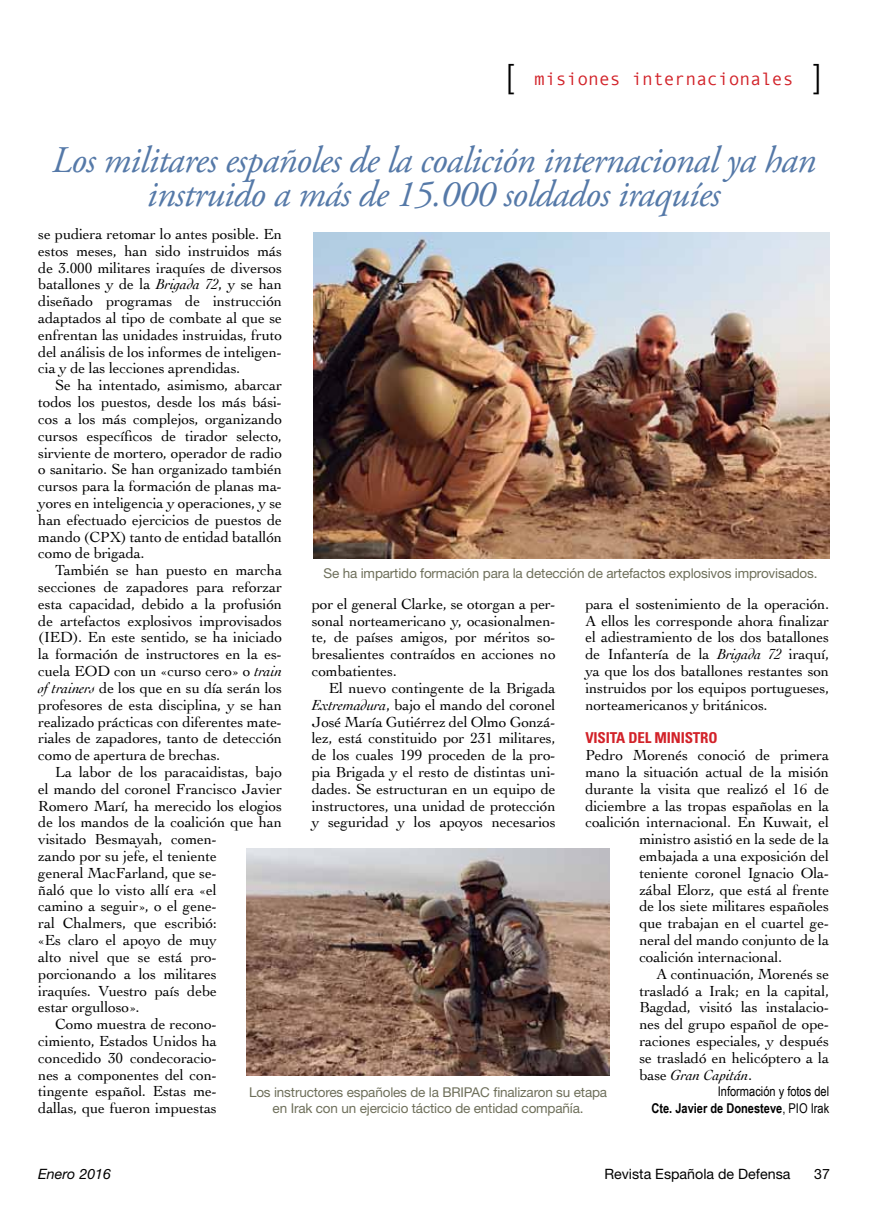
<style>
.page{position:relative;width:893px;height:1217px;background:#fff}
.page>*{position:absolute;margin:0;border:0;box-sizing:border-box;transform-origin:0 0}
.t1{font:italic 37.5px/34.5px "Adobe Garamond Pro";letter-spacing:-.02em;color:#5579a8;text-align:center}
.t2{font:18px "Monotypecom";color:#d22229}
.t3{font:15.3px/16.8px "Cochin";letter-spacing:-.01em;color:#000;text-align:justify}
.t4{font:italic 15.3px "Cochin";letter-spacing:-.01em;color:#000}
.t5{font:700 condensed 15px "Univers";letter-spacing:-.01em;color:#d22229}
.t6{font:14.25px "Helvetica Neue";color:#000}
.t7{font:italic 14.25px "Helvetica Neue";color:#000}
.t8{font:13.5px/15.8px "Helvetica Neue";letter-spacing:-.01em;color:#6e6f5a;text-align:center}
.t9{font:13.5px/16.8px "Arial Narrow";color:#000;text-align:right}
.s1{font-family:"Helvetica Neue";font-weight:300;font-size:33px;color:#000}
.s2{font-style:italic}
.s3{font-style:normal}
.s4{font-weight:700}
</style>
<div class="page">
<img style="left:247px;top:848px;width:363px;height:227px">
<img style="left:314px;top:233px;width:515px;height:325px">
<p class="t2" style="left:506px;top:68px;width:317px"><span class="s1">[</span> misiones internacionales <span class="s1">]</span></p>
<h1 class="t1" style="left:52px;top:144px;width:766px">Los militares españoles de la coalición internacional ya han instruido a más de 15.000 soldados iraquíes</h1>
<p class="t3" style="left:38px;top:225px;width:245px">se pudiera retomar lo antes posible. En estos meses, han sido instruidos más de 3.000 militares iraquíes de diversos batallones y de la <span class="s2">Brigada 72</span>, y se han diseñado programas de instrucción adaptados al tipo de combate al que se enfrentan las unidades instruidas, fruto del análisis de los informes de inteligen&shy;cia y de las lecciones aprendidas.</p>
<p class="t3" style="left:38px;top:376px;width:245px;text-indent:17px">Se ha intentado, asimismo, abarcar todos los puestos, desde los más bási&shy;cos a los más complejos, organizando cursos específicos de tirador selecto, sirviente de mortero, operador de radio o sanitario. Se han organizado también cursos para la formación de planas ma&shy;yores en inteligencia y operaciones, y se han efectuado ejercicios de puestos de mando (CPX) tanto de entidad batallón como de brigada.</p>
<p class="t3" style="left:38px;top:561px;width:245px;text-indent:17px">También se han puesto en marcha secciones de zapadores para reforzar esta capacidad, debido a la profusión de artefactos explosivos improvisados (IED). En este sentido, se ha iniciado la formación de instructores en la es&shy;cuela EOD con un «curso cero» o <span class="s2">train of trainers</span> de los que en su día serán los profesores de esta disciplina, y se han realizado prácticas con diferentes mate&shy;riales de zapadores, tanto de detección como de apertura de brechas.</p>
<p class="t3" style="left:55px;top:762px;width:228px">La labor de los paracaidistas, bajo</p>
<p class="t3" style="left:38px;top:779px;width:245px">el mando del coronel Francisco Javier</p>
<p class="t3" style="left:38px;top:796px;width:245px">Romero Marí, ha merecido los elogios</p>
<p class="t3" style="left:38px;top:813px;width:245px">de los mandos de la coalición que han</p>
<p class="t3" style="left:38px;top:830px;width:180px">visitado Besmayah, comen-</p>
<p class="t3" style="left:38px;top:846px;width:180px">zando por su jefe, el teniente</p>
<p class="t3" style="left:38px;top:863px;width:180px">general MacFarland, que se-</p>
<p class="t3" style="left:38px;top:880px;width:180px">ñaló que lo visto allí era «el</p>
<p class="t3" style="left:38px;top:897px;width:180px">camino a seguir», o el gene-</p>
<p class="t3" style="left:38px;top:914px;width:180px">ral Chalmers, que escribió:</p>
<p class="t3" style="left:38px;top:930px;width:180px">«Es claro el apoyo de muy</p>
<p class="t3" style="left:38px;top:947px;width:180px">alto nivel que se está pro-</p>
<p class="t3" style="left:38px;top:964px;width:180px">porcionando a los militares</p>
<p class="t3" style="left:38px;top:981px;width:180px">iraquíes. Vuestro país debe</p>
<p class="t3" style="left:38px;top:998px;width:103px">estar orgulloso».</p>
<p class="t3" style="left:55px;top:1014px;width:163px">Como muestra de recono-</p>
<p class="t3" style="left:38px;top:1031px;width:180px">cimiento, Estados Unidos ha</p>
<p class="t3" style="left:38px;top:1048px;width:180px">concedido 30 condecoracio-</p>
<p class="t3" style="left:38px;top:1065px;width:180px">nes a componentes del con-</p>
<p class="t3" style="left:38px;top:1082px;width:180px">tingente español. Estas me-</p>
<p class="t3" style="left:38px;top:1098px;width:180px">dallas, que fueron impuestas</p>
<p class="t8" style="left:323px;top:565px;width:495px">Se ha impartido formación para la detección de artefactos explosivos improvisados.</p>
<p class="t3" style="left:585px;top:594px;width:245px">para el sostenimiento de la operación.<br>A ellos les corresponde ahora finalizar el adiestramiento de los dos batallones de Infantería de la <span class="s2">Brigada 72</span> iraquí, ya que los dos batallones restantes son instruidos por los equipos portugueses, norteamericanos y británicos.</p>
<p class="t5" style="left:585px;top:728px;width:134px">VISITA DEL MINISTRO</p>
<p class="t3" style="left:585px;top:746px;width:245px">Pedro Morenés conoció de primera</p>
<p class="t3" style="left:585px;top:762px;width:245px">mano la situación actual de la misión</p>
<p class="t3" style="left:585px;top:779px;width:245px">durante la visita que realizó el 16 de</p>
<p class="t3" style="left:585px;top:796px;width:245px">diciembre a las tropas españolas en la</p>
<p class="t3" style="left:585px;top:813px;width:245px">coalición internacional. En Kuwait, el</p>
<p class="t3" style="left:639px;top:830px;width:191px">ministro asistió en la sede de la</p>
<p class="t3" style="left:639px;top:846px;width:191px">embajada a una exposición del</p>
<p class="t3" style="left:639px;top:863px;width:191px">teniente coronel Ignacio Ola-</p>
<p class="t3" style="left:639px;top:880px;width:191px">zábal Elorz, que está al frente</p>
<p class="t3" style="left:639px;top:897px;width:191px">de los siete militares españoles</p>
<p class="t3" style="left:639px;top:914px;width:191px">que trabajan en el cuartel ge-</p>
<p class="t3" style="left:639px;top:930px;width:191px">neral del mando conjunto de la</p>
<p class="t3" style="left:639px;top:947px;width:144px">coalición internacional.</p>
<p class="t3" style="left:656px;top:964px;width:174px">A continuación, Morenés se</p>
<p class="t3" style="left:639px;top:981px;width:191px">trasladó a Irak; en la capital,</p>
<p class="t3" style="left:639px;top:998px;width:191px">Bagdad, visitó las instalacio-</p>
<p class="t3" style="left:639px;top:1014px;width:191px">nes del grupo español de ope-</p>
<p class="t3" style="left:639px;top:1031px;width:191px">raciones especiales, y después</p>
<p class="t3" style="left:639px;top:1048px;width:191px">se trasladó en helicóptero a la</p>
<p class="t4" style="left:639px;top:1063px;width:114px"><span class="s3">base</span> Gran Capitán<span class="s3">.</span></p>
<p class="t9" style="left:651px;top:1082px;width:179px">Información y fotos del<br><span class="s4">Cte. Javier de Donesteve</span>, PIO Irak</p>
<p class="t3" style="left:312px;top:594px;width:245px">por el general Clarke, se otorgan a per&shy;sonal norteamericano y, ocasionalmen&shy;te, de países amigos, por méritos so&shy;bresalientes contraídos en acciones no combatientes.</p>
<p class="t3" style="left:312px;top:678px;width:245px;text-indent:17px">El nuevo contingente de la Brigada <span class="s2">Extremadura</span>, bajo el mando del coronel José María Gutiérrez del Olmo Gonzá&shy;lez, está constituido por 231 militares, de los cuales 199 proceden de la pro&shy;pia Brigada y el resto de distintas uni&shy;dades. Se estructuran en un equipo de instructores, una unidad de protección y seguridad y los apoyos necesarios</p>
<p class="t8" style="left:249px;top:1083px;width:360px">Los instructores españoles de la BRIPAC finalizaron su etapa en Irak con un ejercicio táctico de entidad compañía.</p>
<p class="t7" style="left:38px;top:1164px;width:74px">Enero 2016</p>
<p class="t6" style="left:604px;top:1164px;width:188px">Revista Española de Defensa</p>
<p class="t6" style="left:814px;top:1164px;width:17px">37</p>
</div>
